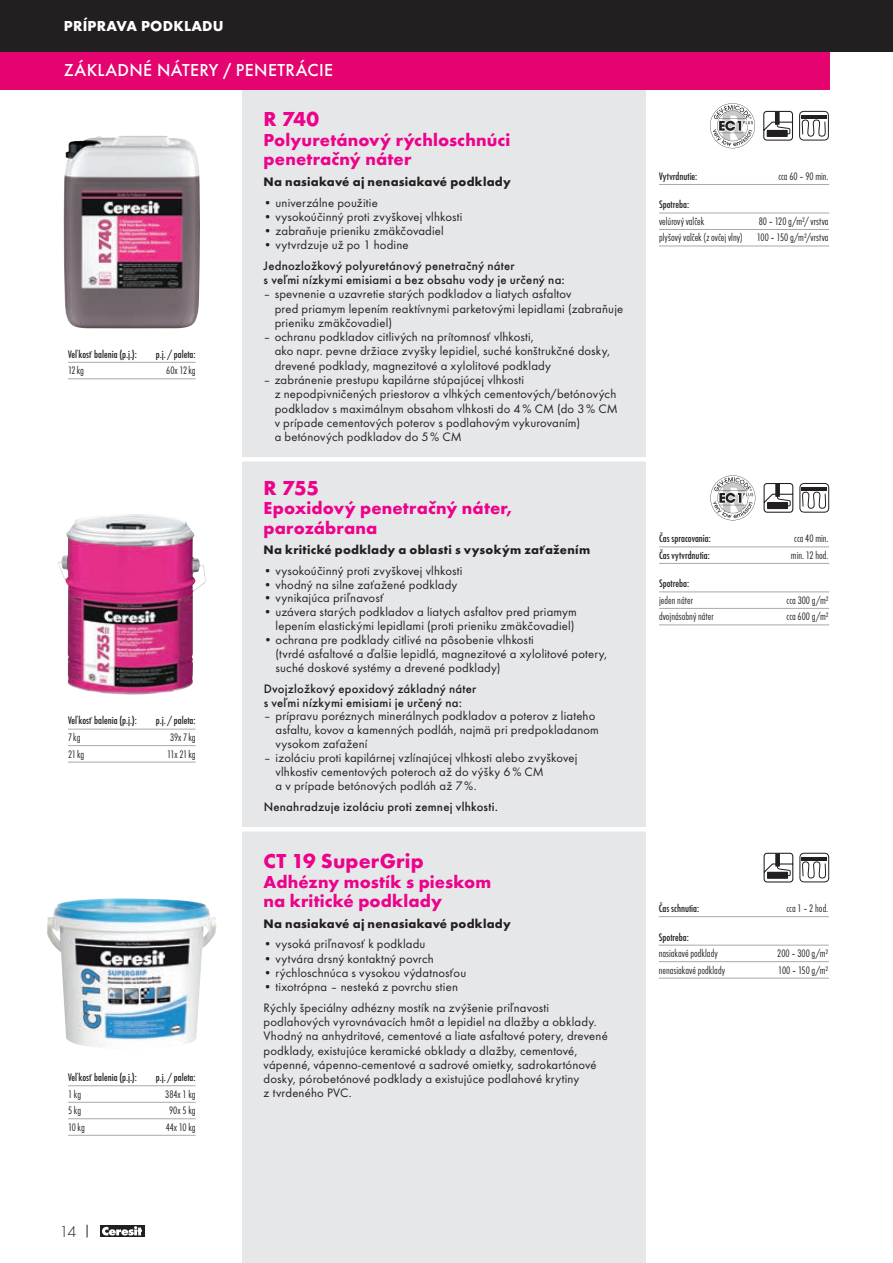
<style>
.page{position:relative;width:893px;height:1263px;background:#fff}
.page>*{position:absolute;margin:0;border:0;box-sizing:border-box;transform-origin:0 0}
.t1{font:700 21px "Futura TOT";letter-spacing:.01em;color:#ed028c}
.t2{font:700 18px/19.5px "Futura TOT";letter-spacing:.005em;color:#ed028c}
.t3{font:500 18px "Futura TOT";letter-spacing:.02em;color:#fff}
.t4{font:16.5px "Futura TOT Ligh";color:#231f20}
.t5{font:700 15px "Futura TOT";letter-spacing:.015em;color:#fff}
.t6{font:12.75px/14.2px "Futura TOT";letter-spacing:.015em;color:#231f20}
.t7{font:500 12.75px/14.2px "Futura TOT";letter-spacing:.015em;color:#231f20}
.t8{font:700 12.75px "Futura TOT";letter-spacing:.02em;color:#231f20}
.t9{font:11.25px "Futura TOT Ligh Cond";color:#231f20}
.t10{font:500 condensed 11.25px "Futura TOT";color:#231f20}
</style>
<div class="page">
<svg style="left:87px;top:1225px;width:1px;height:12px"></svg>
<svg style="left:100px;top:1225px;width:44px;height:12px"></svg>
<svg style="left:102px;top:1226px;width:40px;height:9px"></svg>
<div style="left:242px;top:89px;width:404px;height:1174px;background:#e6e7e9"></div>
<hr style="left:0;top:457px;width:829px;height:4px;background:#fff">
<hr style="left:0;top:827px;width:829px;height:4px;background:#fff">
<div style="left:0;top:51px;width:829px;height:38px;background:#e4036f"></div>
<div style="left:0;top:0;width:893px;height:51px;background:#231f20"></div>
<hr style="left:68px;top:362px;width:128px;height:1px;background:#a8a9ad">
<hr style="left:68px;top:378px;width:128px;height:1px;background:#a8a9ad">
<img style="left:64px;top:136px;width:136px;height:192px">
<svg style="left:799px;top:111px;width:30px;height:30px"></svg>
<svg style="left:763px;top:111px;width:30px;height:30px"></svg>
<svg style="left:710px;top:103px;width:45px;height:45px"></svg>
<hr style="left:659px;top:184px;width:170px;height:1px;background:#a8a9ad">
<hr style="left:659px;top:213px;width:170px;height:1px;background:#a8a9ad">
<hr style="left:659px;top:229px;width:170px;height:1px;background:#a8a9ad">
<hr style="left:659px;top:246px;width:170px;height:1px;background:#a8a9ad">
<hr style="left:68px;top:729px;width:128px;height:1px;background:#a8a9ad">
<hr style="left:68px;top:745px;width:128px;height:1px;background:#a8a9ad">
<hr style="left:68px;top:762px;width:128px;height:1px;background:#a8a9ad">
<img style="left:58px;top:514px;width:148px;height:181px">
<svg style="left:799px;top:483px;width:30px;height:30px"></svg>
<svg style="left:764px;top:483px;width:29px;height:30px"></svg>
<svg style="left:710px;top:475px;width:45px;height:45px"></svg>
<hr style="left:659px;top:546px;width:170px;height:1px;background:#a8a9ad">
<hr style="left:659px;top:563px;width:170px;height:1px;background:#a8a9ad">
<hr style="left:659px;top:591px;width:170px;height:1px;background:#a8a9ad">
<hr style="left:659px;top:608px;width:170px;height:1px;background:#a8a9ad">
<hr style="left:659px;top:624px;width:170px;height:1px;background:#a8a9ad">
<hr style="left:68px;top:1085px;width:128px;height:1px;background:#a8a9ad">
<hr style="left:68px;top:1102px;width:128px;height:1px;background:#a8a9ad">
<hr style="left:68px;top:1118px;width:128px;height:1px;background:#a8a9ad">
<hr style="left:68px;top:1135px;width:128px;height:1px;background:#a8a9ad">
<img style="left:47px;top:898px;width:170px;height:150px">
<svg style="left:799px;top:853px;width:30px;height:29px"></svg>
<svg style="left:764px;top:853px;width:29px;height:29px"></svg>
<hr style="left:659px;top:916px;width:170px;height:1px;background:#a8a9ad">
<hr style="left:659px;top:945px;width:170px;height:1px;background:#a8a9ad">
<hr style="left:659px;top:961px;width:170px;height:1px;background:#a8a9ad">
<hr style="left:659px;top:978px;width:170px;height:1px;background:#a8a9ad">
<p class="t5" style="left:64px;top:17px;width:161px">PRÍPRAVA PODKLADU</p>
<h2 class="t3" style="left:64px;top:60px;width:271px">ZÁKLADNÉ NÁTERY / PENETRÁCIE</h2>
<p class="t10" style="left:68px;top:348px;width:70px">Veľkosť balenia (p.j.):</p>
<p class="t10" style="left:156px;top:348px;width:41px">p.j. / paleta:</p>
<p class="t9" style="left:68px;top:364px;width:18px">12kg</p>
<p class="t9" style="left:166px;top:364px;width:31px">60x 12kg</p>
<p class="t10" style="left:68px;top:714px;width:70px">Veľkosť balenia (p.j.):</p>
<p class="t10" style="left:156px;top:714px;width:41px">p.j. / paleta:</p>
<p class="t9" style="left:68px;top:731px;width:14px">7kg</p>
<p class="t9" style="left:170px;top:731px;width:27px">39x 7kg</p>
<p class="t9" style="left:68px;top:747px;width:18px">21kg</p>
<p class="t9" style="left:167px;top:747px;width:30px">11x 21kg</p>
<p class="t10" style="left:68px;top:1071px;width:70px">Veľkosť balenia (p.j.):</p>
<p class="t10" style="left:156px;top:1071px;width:41px">p.j. / paleta:</p>
<p class="t9" style="left:68px;top:1087px;width:15px">1 kg</p>
<p class="t9" style="left:165px;top:1087px;width:32px">384x 1 kg</p>
<p class="t9" style="left:68px;top:1104px;width:15px">5 kg</p>
<p class="t9" style="left:169px;top:1104px;width:28px">90x 5 kg</p>
<p class="t9" style="left:68px;top:1120px;width:18px">10 kg</p>
<p class="t9" style="left:166px;top:1120px;width:31px">44x 10 kg</p>
<h1 class="t1" style="left:264px;top:106px;width:57px">R 740</h1>
<h2 class="t2" style="left:264px;top:130px;width:248px">Polyuretánový rýchloschnúci penetračný náter</h2>
<p class="t8" style="left:264px;top:174px;width:249px">Na nasiakavé aj nenasiakavé podklady</p>
<p class="t6" style="left:264px;top:195px;width:116px">• univerzálne použitie</p>
<p class="t6" style="left:264px;top:209px;width:200px">• vysokoúčinný proti zvyškovej vlhkosti</p>
<p class="t6" style="left:264px;top:224px;width:182px">• zabraňuje prieniku zmäkčovadiel</p>
<p class="t6" style="left:264px;top:238px;width:147px">• vytvrdzuje už po 1 hodine</p>
<p class="t7" style="left:264px;top:259px;width:303px">Jednozložkový polyuretánový penetračný náter<br>s veľmi nízkymi emisiami a bez obsahu vody je určený na:</p>
<p class="t6" style="left:275px;top:287px;width:350px;text-indent:-11px">– spevnenie a uzavretie starých podkladov a liatych asfaltov<br>pred priamym lepením reaktívnymi parketovými lepidlami (zabraňuje prieniku zmäkčovadiel)</p>
<p class="t6" style="left:275px;top:330px;width:337px;text-indent:-11px">– ochranu podkladov citlivých na prítomnosť vlhkosti,<br>ako napr. pevne držiace zvyšky lepidiel, suché konštrukčné dosky, drevené podklady, magnezitové a xylolitové podklady</p>
<p class="t6" style="left:275px;top:373px;width:345px;text-indent:-11px">– zabránenie prestupu kapilárne stúpajúcej vlhkosti<br>z nepodpivničených priestorov a vlhkých cementových/betónových podkladov s maximálnym obsahom vlhkosti do 4% CM (do 3% CM v prípade cementových poterov s podlahovým vykurovaním)<br>a betónových podkladov do 5% CM</p>
<h1 class="t1" style="left:264px;top:475px;width:57px">R 755</h1>
<h2 class="t2" style="left:264px;top:498px;width:250px">Epoxidový penetračný náter, parozábrana</h2>
<p class="t8" style="left:264px;top:542px;width:328px">Na kritické podklady a oblasti s vysokým zaťažením</p>
<p class="t6" style="left:264px;top:563px;width:200px">• vysokoúčinný proti zvyškovej vlhkosti</p>
<p class="t6" style="left:264px;top:577px;width:195px">• vhodný na silne zaťažené podklady</p>
<p class="t6" style="left:264px;top:591px;width:122px">• vynikajúca priľnavosť</p>
<p class="t6" style="left:264px;top:605px;width:315px;text-align:right">• uzávera starých podkladov a liatych asfaltov pred priamym lepením elastickými lepidlami (proti prieniku zmäkčovadiel)</p>
<p class="t6" style="left:276px;top:633px;width:333px;text-indent:-12px">• ochrana pre podklady citlivé na pôsobenie vlhkosti<br>(tvrdé asfaltové a ďalšie lepidlá, magnezitové a xylolitové potery, suché doskové systémy a drevené podklady)</p>
<p class="t7" style="left:264px;top:681px;width:214px">Dvojzložkový epoxidový základný náter s veľmi nízkymi emisiami je určený na:</p>
<p class="t6" style="left:276px;top:709px;width:325px;text-indent:-12px">– prípravu poréznych minerálnych podkladov a poterov z liateho asfaltu, kovov a kamenných podláh, najmä pri predpokladanom vysokom zaťažení</p>
<p class="t6" style="left:276px;top:751px;width:303px;text-indent:-12px">– izoláciu proti kapilárnej vzlínajúcej vlhkosti alebo zvyškovej vlhkostiv cementových poteroch až do výšky 6% CM<br>a v prípade betónových podláh až 7%.</p>
<p class="t7" style="left:264px;top:799px;width:236px">Nenahradzuje izoláciu proti zemnej vlhkosti.</p>
<h1 class="t1" style="left:264px;top:848px;width:162px">CT 19 SuperGrip</h1>
<h2 class="t2" style="left:264px;top:871px;width:229px">Adhézny mostík s pieskom na kritické podklady</h2>
<p class="t8" style="left:264px;top:916px;width:249px">Na nasiakavé aj nenasiakavé podklady</p>
<p class="t6" style="left:264px;top:937px;width:163px">• vysoká priľnavosť k podkladu</p>
<p class="t6" style="left:264px;top:951px;width:172px">• vytvára drsný kontaktný povrch</p>
<p class="t6" style="left:264px;top:965px;width:204px">• rýchloschnúca s vysokou výdatnosťou</p>
<p class="t6" style="left:264px;top:976px;width:287px;line-height:20.7px">• tixotrópna – nesteká z povrchu stien<br>Rýchly špeciálny adhézny mostík na zvýšenie priľnavosti</p>
<p class="t6" style="left:264px;top:1014px;width:346px">podlahových vyrovnávacích hmôt a lepidiel na dlažby a obklady.<br>Vhodný na anhydritové, cementové a liate asfaltové potery, drevené podklady, existujúce keramické obklady a dlažby, cementové, vápenné, vápenno-cementové a sadrové omietky, sadrokartónové dosky, pórobetónové podklady a existujúce podlahové krytiny<br>z tvrdeného PVC.</p>
<p class="t10" style="left:659px;top:170px;width:40px">Vytvrdnutie:</p>
<p class="t9" style="left:778px;top:170px;width:52px">cca 60 – 90 min.</p>
<p class="t10" style="left:659px;top:198px;width:32px">Spotreba:</p>
<p class="t9" style="left:659px;top:215px;width:47px">velúrový valček</p>
<p class="t9" style="left:759px;top:215px;width:71px">80 – 120 g/m²/ vrstva</p>
<p class="t9" style="left:659px;top:231px;width:85px">plyšový valček (z ovčej vlny)</p>
<p class="t9" style="left:757px;top:231px;width:73px">100 – 150 g/m²/vrstva</p>
<p class="t10" style="left:659px;top:532px;width:53px">Čas spracovania:</p>
<p class="t9" style="left:794px;top:532px;width:36px">cca 40 min.</p>
<p class="t10" style="left:659px;top:549px;width:52px">Čas vytvrdnutia:</p>
<p class="t9" style="left:791px;top:548px;width:39px">min. 12 hod.</p>
<p class="t10" style="left:659px;top:577px;width:32px">Spotreba:</p>
<p class="t9" style="left:659px;top:593px;width:35px">jeden náter</p>
<p class="t9" style="left:786px;top:593px;width:44px">cca 300 g/m²</p>
<p class="t9" style="left:659px;top:610px;width:56px">dvojnásobný náter</p>
<p class="t9" style="left:786px;top:610px;width:44px">cca 600 g/m²</p>
<p class="t10" style="left:659px;top:902px;width:42px">Čas schnutia:</p>
<p class="t9" style="left:786px;top:902px;width:43px">cca 1 – 2 hod.</p>
<p class="t10" style="left:659px;top:930px;width:32px">Spotreba:</p>
<p class="t9" style="left:659px;top:947px;width:60px">nasiakavé podklady</p>
<p class="t9" style="left:777px;top:947px;width:52px">200 – 300 g/m²</p>
<p class="t9" style="left:659px;top:963px;width:68px">nenasiakavé podklady</p>
<p class="t9" style="left:778px;top:963px;width:51px">100 – 150 g/m²</p>
<p class="t4" style="left:60px;top:1222px;width:18px">14</p>
</div>
